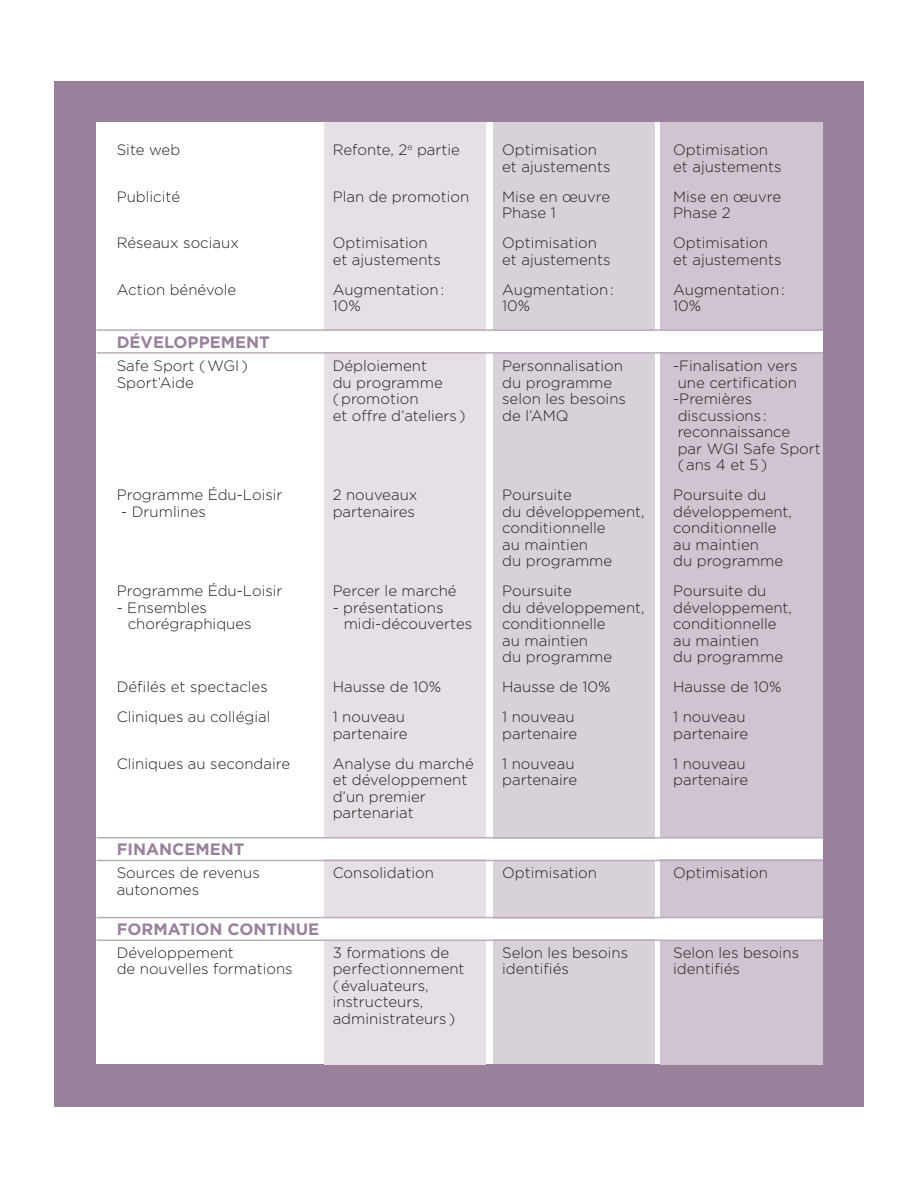
<style>
.page{position:relative;width:918px;height:1188px;background:#fff}
.page>*{position:absolute;margin:0;border:0;box-sizing:border-box;transform-origin:0 0}
.SousTitre{font:700 16.5px "Gotham";color:#99819c}
.Txt_courant{font:300 15px/16.5px "Gotham";color:#231f20}
.SousTitre-2{font:300 15px "Gotham";color:#231f20}
</style>
<div class="page">
<div style="left:54px;top:81px;width:810px;height:1026px;background:#99819c"></div>
<div style="left:97px;top:122px;width:726px;height:942px;background:#fff"></div>
<div style="left:324px;top:122px;width:162px;height:209px;background:#e6dfe6"></div>
<div style="left:324px;top:353px;width:162px;height:484px;background:#e6dfe6"></div>
<div style="left:324px;top:860px;width:162px;height:57px;background:#e6dfe6"></div>
<div style="left:324px;top:941px;width:162px;height:123px;background:#e6dfe6"></div>
<div style="left:493px;top:122px;width:162px;height:209px;background:#d9d1da"></div>
<div style="left:493px;top:353px;width:162px;height:485px;background:#d9d1da"></div>
<div style="left:493px;top:860px;width:162px;height:58px;background:#d9d1da"></div>
<div style="left:493px;top:940px;width:162px;height:124px;background:#d9d1da"></div>
<div style="left:661px;top:122px;width:162px;height:209px;background:#cfc4cf"></div>
<div style="left:661px;top:352px;width:162px;height:486px;background:#cfc4cf"></div>
<div style="left:661px;top:860px;width:162px;height:57px;background:#cfc4cf"></div>
<div style="left:661px;top:941px;width:162px;height:123px;background:#cfc4cf"></div>
<hr style="left:96px;top:329px;width:727px;height:2px;background:#bbabbc">
<hr style="left:97px;top:837px;width:726px;height:1px;background:#bbabbc">
<hr style="left:97px;top:917px;width:726px;height:1px;background:#bbabbc">
<hr style="left:97px;top:352px;width:726px;height:2px;background:#bbabbc">
<hr style="left:97px;top:860px;width:726px;height:1px;background:#bbabbc">
<hr style="left:97px;top:940px;width:726px;height:1px;background:#bbabbc">
<p class="Txt_courant" style="left:117px;top:141px;width:65px">Site web</p>
<p class="Txt_courant" style="left:333px;top:141px;width:129px">Refonte, 2<sup>e</sup> partie</p>
<p class="Txt_courant" style="left:502px;top:141px;width:96px">Optimisation</p>
<p class="Txt_courant" style="left:673px;top:141px;width:96px">Optimisation</p>
<p class="Txt_courant" style="left:502px;top:158px;width:110px">et ajustements</p>
<p class="Txt_courant" style="left:673px;top:158px;width:110px">et ajustements</p>
<p class="Txt_courant" style="left:117px;top:188px;width:65px">Publicité</p>
<p class="Txt_courant" style="left:333px;top:188px;width:138px">Plan de promotion</p>
<p class="Txt_courant" style="left:502px;top:188px;width:110px">Mise en œuvre</p>
<p class="Txt_courant" style="left:673px;top:188px;width:110px">Mise en œuvre</p>
<p class="Txt_courant" style="left:502px;top:204px;width:55px">Phase 1</p>
<p class="Txt_courant" style="left:673px;top:204px;width:59px">Phase 2</p>
<p class="Txt_courant" style="left:117px;top:234px;width:124px">Réseaux sociaux</p>
<p class="Txt_courant" style="left:333px;top:234px;width:96px">Optimisation</p>
<p class="Txt_courant" style="left:502px;top:234px;width:96px">Optimisation</p>
<p class="Txt_courant" style="left:673px;top:234px;width:96px">Optimisation</p>
<p class="Txt_courant" style="left:333px;top:251px;width:110px">et ajustements</p>
<p class="Txt_courant" style="left:502px;top:251px;width:110px">et ajustements</p>
<p class="Txt_courant" style="left:673px;top:251px;width:110px">et ajustements</p>
<p class="Txt_courant" style="left:117px;top:281px;width:121px">Action bénévole</p>
<p class="Txt_courant" style="left:333px;top:281px;width:113px">Augmentation :</p>
<p class="Txt_courant" style="left:502px;top:281px;width:113px">Augmentation :</p>
<p class="Txt_courant" style="left:673px;top:281px;width:113px">Augmentation :</p>
<p class="Txt_courant" style="left:333px;top:297px;width:30px">10%</p>
<p class="Txt_courant" style="left:502px;top:297px;width:30px">10%</p>
<p class="Txt_courant" style="left:673px;top:297px;width:30px">10%</p>
<p class="SousTitre" style="left:117px;top:331px;width:155px">DÉVELOPPEMENT</p>
<p class="Txt_courant" style="left:117px;top:357px;width:133px">Safe Sport ( WGI )</p>
<p class="Txt_courant" style="left:333px;top:357px;width:96px">Déploiement</p>
<p class="Txt_courant" style="left:502px;top:357px;width:122px">Personnalisation</p>
<p class="Txt_courant" style="left:673px;top:357px;width:126px">-Finalisation vers</p>
<p class="Txt_courant" style="left:117px;top:374px;width:79px">Sport’Aide</p>
<p class="Txt_courant" style="left:333px;top:374px;width:112px">du programme</p>
<p class="Txt_courant" style="left:502px;top:374px;width:112px">du programme</p>
<p class="Txt_courant" style="left:678px;top:374px;width:121px">une certification</p>
<p class="Txt_courant" style="left:333px;top:390px;width:87px">( promotion</p>
<p class="Txt_courant" style="left:502px;top:390px;width:125px">selon les besoins</p>
<p class="Txt_courant" style="left:673px;top:390px;width:81px">-Premières</p>
<p class="Txt_courant" style="left:333px;top:407px;width:134px">et offre d’ateliers )</p>
<p class="Txt_courant" style="left:502px;top:407px;width:68px">de l’AMQ</p>
<p class="Txt_courant" style="left:678px;top:407px;width:145px">discussions : reconnaissance<br>par WGI Safe Sport ( ans 4 et 5 )</p>
<p class="Txt_courant" style="left:117px;top:486px;width:167px">Programme Édu-Loisir</p>
<p class="Txt_courant" style="left:333px;top:486px;width:86px">2 nouveaux</p>
<p class="Txt_courant" style="left:502px;top:486px;width:71px">Poursuite</p>
<p class="Txt_courant" style="left:673px;top:486px;width:95px">Poursuite du</p>
<p class="Txt_courant" style="left:121px;top:503px;width:86px">- Drumlines</p>
<p class="Txt_courant" style="left:333px;top:503px;width:84px">partenaires</p>
<p class="Txt_courant" style="left:502px;top:503px;width:144px">du développement,</p>
<p class="Txt_courant" style="left:673px;top:503px;width:120px">développement,</p>
<p class="Txt_courant" style="left:502px;top:519px;width:105px">conditionnelle</p>
<p class="Txt_courant" style="left:673px;top:519px;width:105px">conditionnelle</p>
<p class="Txt_courant" style="left:502px;top:536px;width:87px">au maintien</p>
<p class="Txt_courant" style="left:673px;top:536px;width:87px">au maintien</p>
<p class="Txt_courant" style="left:502px;top:552px;width:112px">du programme</p>
<p class="Txt_courant" style="left:673px;top:552px;width:112px">du programme</p>
<p class="Txt_courant" style="left:117px;top:582px;width:167px">Programme Édu-Loisir</p>
<p class="Txt_courant" style="left:333px;top:582px;width:125px">Percer le marché</p>
<p class="Txt_courant" style="left:502px;top:582px;width:71px">Poursuite</p>
<p class="Txt_courant" style="left:673px;top:582px;width:95px">Poursuite du</p>
<p class="Txt_courant" style="left:117px;top:599px;width:92px">- Ensembles</p>
<p class="Txt_courant" style="left:333px;top:599px;width:112px">- présentations</p>
<p class="Txt_courant" style="left:502px;top:599px;width:144px">du développement,</p>
<p class="Txt_courant" style="left:673px;top:599px;width:120px">développement,</p>
<p class="Txt_courant" style="left:128px;top:615px;width:126px">chorégraphiques</p>
<p class="Txt_courant" style="left:344px;top:615px;width:130px">midi-découvertes</p>
<p class="Txt_courant" style="left:502px;top:615px;width:105px">conditionnelle</p>
<p class="Txt_courant" style="left:673px;top:615px;width:105px">conditionnelle</p>
<p class="Txt_courant" style="left:502px;top:632px;width:87px">au maintien</p>
<p class="Txt_courant" style="left:673px;top:632px;width:87px">au maintien</p>
<p class="Txt_courant" style="left:502px;top:648px;width:112px">du programme</p>
<p class="Txt_courant" style="left:673px;top:648px;width:112px">du programme</p>
<p class="Txt_courant" style="left:117px;top:678px;width:153px">Défilés et spectacles</p>
<p class="Txt_courant" style="left:333px;top:678px;width:110px">Hausse de 10%</p>
<p class="Txt_courant" style="left:502px;top:678px;width:110px">Hausse de 10%</p>
<p class="Txt_courant" style="left:673px;top:678px;width:110px">Hausse de 10%</p>
<p class="Txt_courant" style="left:117px;top:708px;width:155px">Cliniques au collégial</p>
<p class="Txt_courant" style="left:333px;top:708px;width:74px">1 nouveau</p>
<p class="Txt_courant" style="left:502px;top:708px;width:74px">1 nouveau</p>
<p class="Txt_courant" style="left:673px;top:708px;width:74px">1 nouveau</p>
<p class="Txt_courant" style="left:333px;top:725px;width:76px">partenaire</p>
<p class="Txt_courant" style="left:502px;top:725px;width:76px">partenaire</p>
<p class="Txt_courant" style="left:673px;top:725px;width:76px">partenaire</p>
<p class="Txt_courant" style="left:117px;top:755px;width:175px">Cliniques au secondaire</p>
<p class="Txt_courant" style="left:333px;top:755px;width:143px">Analyse du marché</p>
<p class="Txt_courant" style="left:502px;top:755px;width:74px">1 nouveau</p>
<p class="Txt_courant" style="left:673px;top:755px;width:74px">1 nouveau</p>
<p class="Txt_courant" style="left:333px;top:771px;width:136px">et développement</p>
<p class="Txt_courant" style="left:502px;top:771px;width:76px">partenaire</p>
<p class="Txt_courant" style="left:673px;top:771px;width:76px">partenaire</p>
<p class="Txt_courant" style="left:333px;top:788px;width:95px">d’un premier partenariat</p>
<p class="SousTitre" style="left:117px;top:838px;width:129px">FINANCEMENT</p>
<p class="SousTitre-2" style="left:117px;top:863px;width:145px">Sources de revenus</p>
<p class="SousTitre-2" style="left:333px;top:863px;width:103px">Consolidation</p>
<p class="SousTitre-2" style="left:502px;top:863px;width:96px">Optimisation</p>
<p class="SousTitre-2" style="left:673px;top:863px;width:96px">Optimisation</p>
<p class="SousTitre-2" style="left:117px;top:880px;width:84px">autonomes</p>
<p class="SousTitre" style="left:117px;top:918px;width:204px">FORMATION CONTINUE</p>
<p class="Txt_courant" style="left:117px;top:944px;width:119px">Développement</p>
<p class="Txt_courant" style="left:333px;top:944px;width:118px">3 formations de</p>
<p class="Txt_courant" style="left:502px;top:944px;width:127px">Selon les besoins</p>
<p class="Txt_courant" style="left:673px;top:944px;width:127px">Selon les besoins</p>
<p class="Txt_courant" style="left:117px;top:960px;width:178px">de nouvelles formations</p>
<p class="Txt_courant" style="left:333px;top:960px;width:133px">perfectionnement</p>
<p class="Txt_courant" style="left:502px;top:960px;width:68px">identifiés</p>
<p class="Txt_courant" style="left:673px;top:960px;width:68px">identifiés</p>
<p class="Txt_courant" style="left:333px;top:977px;width:124px">( évaluateurs, instructeurs, administrateurs )</p>
</div>
